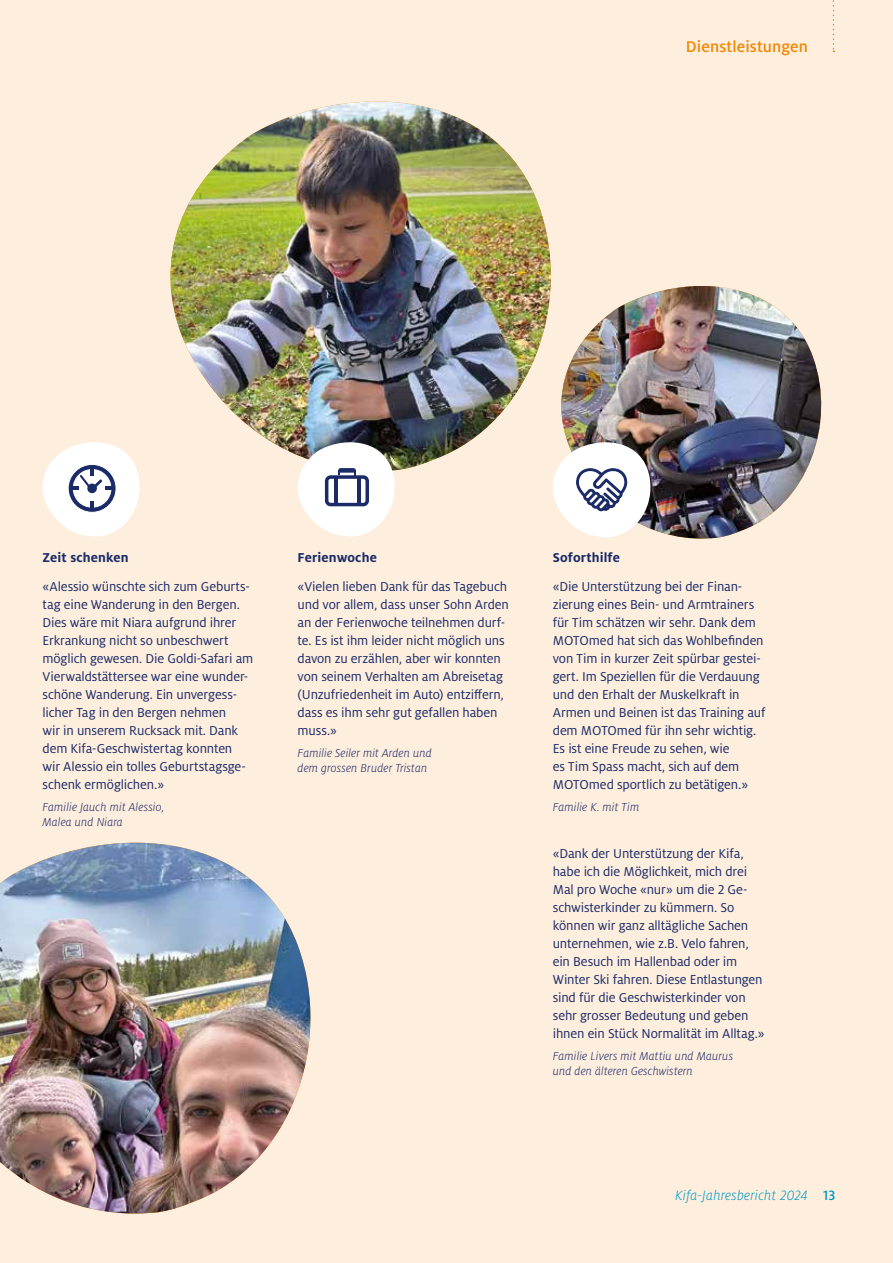
<style>
.page{position:relative;width:893px;height:1263px;background:#feeede}
.page>*{position:absolute;margin:0;border:0;box-sizing:border-box;transform-origin:0 0}
.t1{font:500 17.25px "Milo Pro";letter-spacing:.005em;color:#f18700}
.t2{font:italic 300 15px "Milo Pro";letter-spacing:.015em;color:#009dc5}
.t3{font:14.25px/18px "Milo Pro";letter-spacing:-.01em;color:#1a2b68}
.t4{font:700 14.25px "Milo Pro";letter-spacing:.01em;color:#1a2b68}
.t5{font:italic 300 12.75px/15px "Milo Pro";letter-spacing:.005em;color:#1a2b68}
.s1{font-weight:500;font-style:normal}
</style>
<div class="page">
<img style="left:574px;top:286px;width:248px;height:253px">
<svg style="left:833px;top:0;width:1px;height:52px"></svg>
<img style="left:0;top:843px;width:311px;height:370px">
<svg style="left:561px;top:355px;width:13px;height:82px"></svg>
<img style="left:170px;top:101px;width:381px;height:369px">
<svg style="left:42px;top:442px;width:98px;height:95px"></svg>
<svg style="left:292px;top:437px;width:109px;height:100px"></svg>
<hr style="left:334px;top:476px;width:3px;height:29px;background:#1a2b68">
<hr style="left:357px;top:476px;width:4px;height:29px;background:#1a2b68">
<img style="left:547px;top:437px;width:109px;height:102px">
<p class="t1" style="left:686px;top:37px;width:124px">Dienstleistungen</p>
<p class="t4" style="left:43px;top:550px;width:88px">Zeit schenken</p>
<p class="t3" style="left:43px;top:577px;width:212px">«Alessio wünschte sich zum Geburts&shy;tag eine Wanderung in den Bergen.<br>Dies wäre mit Niara aufgrund ihrer Erkrankung nicht so unbeschwert möglich gewesen. Die Goldi-Safari am Vierwaldstättersee war eine wunder&shy;schöne Wanderung. Ein unvergess&shy;licher Tag in den Bergen nehmen<br>wir in unserem Rucksack mit. Dank dem Kifa-Geschwistertag konnten wir Alessio ein tolles Geburtstagsge&shy;schenk ermöglichen.»</p>
<p class="t5" style="left:43px;top:800px;width:123px">Familie Jauch mit Alessio,<br>Malea und Niara</p>
<p class="t4" style="left:298px;top:550px;width:81px">Ferienwoche</p>
<p class="t3" style="left:298px;top:577px;width:213px">«Vielen lieben Dank für das Tagebuch und vor allem, dass unser Sohn Arden an der Ferienwoche teilnehmen durf&shy;te. Es ist ihm leider nicht möglich uns davon zu erzählen, aber wir konnten von seinem Verhalten am Abreisetag (Unzufriedenheit im Auto) entziffern, dass es ihm sehr gut gefallen haben muss.»</p>
<p class="t5" style="left:298px;top:746px;width:136px">Familie Seiler mit Arden und dem grossen Bruder Tristan</p>
<p class="t4" style="left:553px;top:550px;width:69px">Soforthilfe</p>
<p class="t3" style="left:553px;top:577px;width:214px">«Die Unterstützung bei der Finan&shy;zierung eines Bein- und Armtrainers für Tim schätzen wir sehr. Dank dem MOTOmed hat sich das Wohlbefinden von Tim in kurzer Zeit spürbar gestei&shy;gert. Im Speziellen für die Verdauung und den Erhalt der Muskelkraft in Armen und Beinen ist das Training auf dem MOTOmed für ihn sehr wichtig.<br>Es ist eine Freude zu sehen, wie<br>es Tim Spass macht, sich auf dem MOTOmed sportlich zu betätigen.»</p>
<p class="t5" style="left:553px;top:800px;width:88px">Familie K. mit Tim</p>
<p class="t3" style="left:553px;top:844px;width:213px">«Dank der Unterstützung der Kifa, habe ich die Möglichkeit, mich drei Mal pro Woche «nur» um die 2 Ge&shy;schwisterkinder zu kümmern. So können wir ganz alltägliche Sachen unternehmen, wie z.B. Velo fahren, ein Besuch im Hallenbad oder im Winter Ski fahren. Diese Entlastungen sind für die Geschwisterkinder von sehr grosser Bedeutung und geben ihnen ein Stück Normalität im Alltag.»</p>
<p class="t5" style="left:553px;top:1049px;width:182px">Familie Livers mit Mattiu und Maurus und den älteren Geschwistern</p>
<p class="t2" style="left:675px;top:1187px;width:161px">Kifa-Jahresbericht 2024 <span class="s1">13</span></p>
</div>
